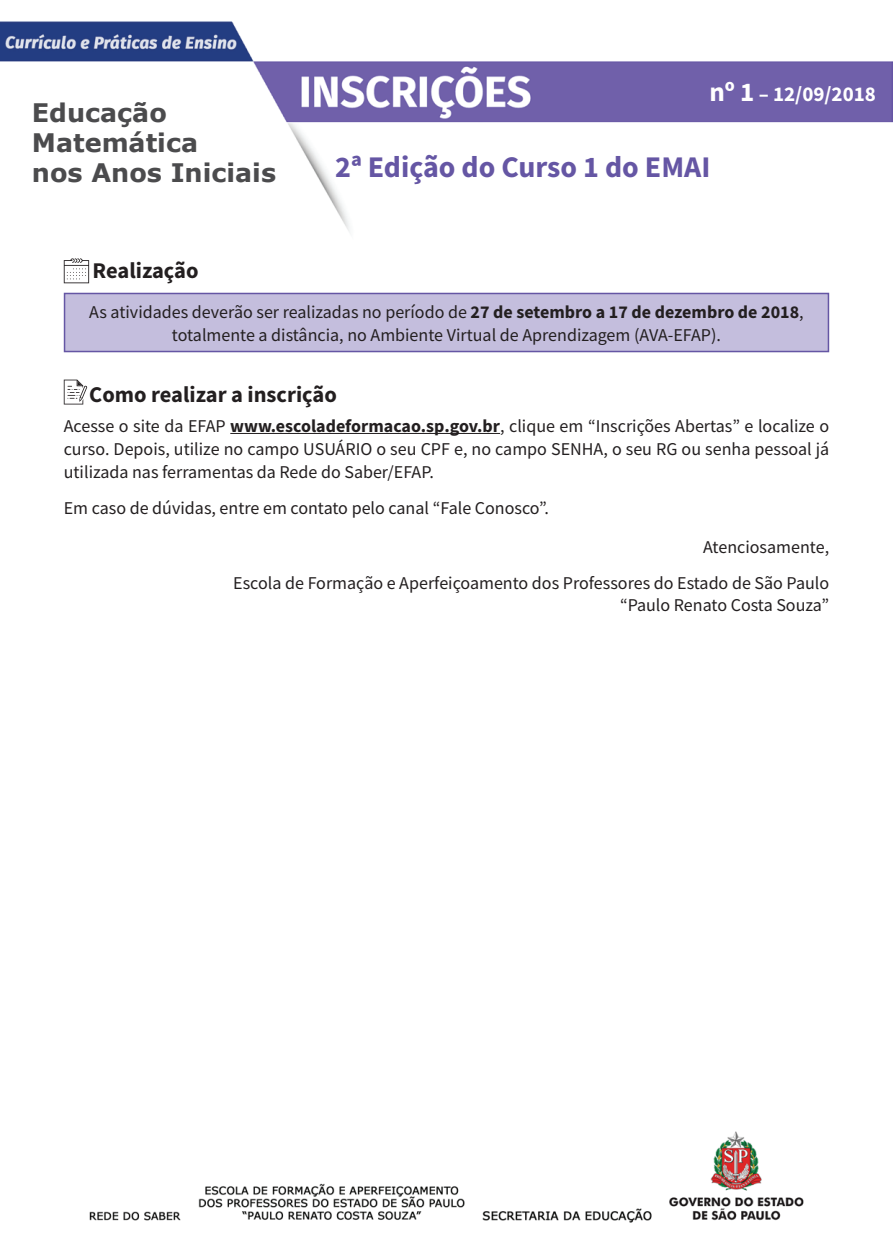
<style>
.page{position:relative;width:893px;height:1259px;background:#fff}
.page>*{position:absolute;margin:0;border:0;box-sizing:border-box;transform-origin:0 0}
.Titulo{font:700 30px "Source Sans Pro";color:#6556a4}
.t1{font:700 25.5px/30px "Verdana";color:#4b4b4d}
.intertitulo{font:700 22.5px "Source Sans Pro";color:#231f20}
.texto_corrido{font:700 22.5px "Source Sans Pro";color:#231f20}
.t2{font:700 21px "Source Sans Pro";color:#fff}
.texto_corrido-2{font:18px/23.2px "Source Sans Pro";color:#231f20;text-align:justify}
.s1{font-size:27px}
.s2{font-weight:700}
</style>
<div class="page">
<img style="left:0;top:21px;width:893px;height:211px">
<svg style="left:2px;top:85px;width:319px;height:114px"></svg>
<hr style="left:230px;top:433px;width:270px;height:1px;background:#231f20">
<svg style="left:64px;top:258px;width:25px;height:25px"></svg>
<div style="left:65px;top:293px;width:763px;height:58px;background:#c4bedd"></div>
<div style="left:64px;top:293px;width:765px;height:59px;border:2px solid #6556a4"></div>
<svg style="left:64px;top:379px;width:23px;height:25px"></svg>
<img style="left:89px;top:1131px;width:715px;height:92px">
<h2 class="t1" style="left:32px;top:97px;width:246px">Educação<br>Matemática<br>nos Anos Iniciais</h2>
<p class="texto_corrido" style="left:93px;top:256px;width:107px">Realização</p>
<p class="t2" style="left:709px;top:80px;width:168px"><span class="s1">nº 1</span> – 12/09/2018</p>
<p class="Titulo" style="left:335px;top:147px;width:377px">2ª Edição do Curso 1 do EMAI</p>
<p class="texto_corrido-2" style="left:89px;top:300px;width:716px;text-align:center">As atividades deverão ser realizadas no período de <span class="s2">27 de setembro a 17 de dezembro de 2018</span>, totalmente a distância, no Ambiente Virtual de Aprendizagem (AVA-EFAP).</p>
<p class="intertitulo" style="left:89px;top:379px;width:249px">Como realizar a inscrição</p>
<p class="texto_corrido-2" style="left:64px;top:414px;width:767px">Acesse o site da EFAP <span class="s2">www.escoladeformacao.sp.gov.br</span>, clique em “Inscrições Abertas” e localize o curso. Depois, utilize no campo USUÁRIO o seu CPF e, no campo SENHA, o seu RG ou senha pessoal já utilizada nas ferramentas da Rede do Saber/EFAP.</p>
<p class="texto_corrido-2" style="left:64px;top:496px;width:487px">Em caso de dúvidas, entre em contato pelo canal “Fale Conosco”.</p>
<p class="texto_corrido-2" style="left:703px;top:535px;width:128px">Atenciosamente,</p>
<p class="texto_corrido-2" style="left:233px;top:572px;width:597px">Escola de Formação e Aperfeiçoamento dos Professores do Estado de São Paulo</p>
<p class="texto_corrido-2" style="left:620px;top:593px;width:211px">“Paulo Renato Costa Souza”</p>
</div>
